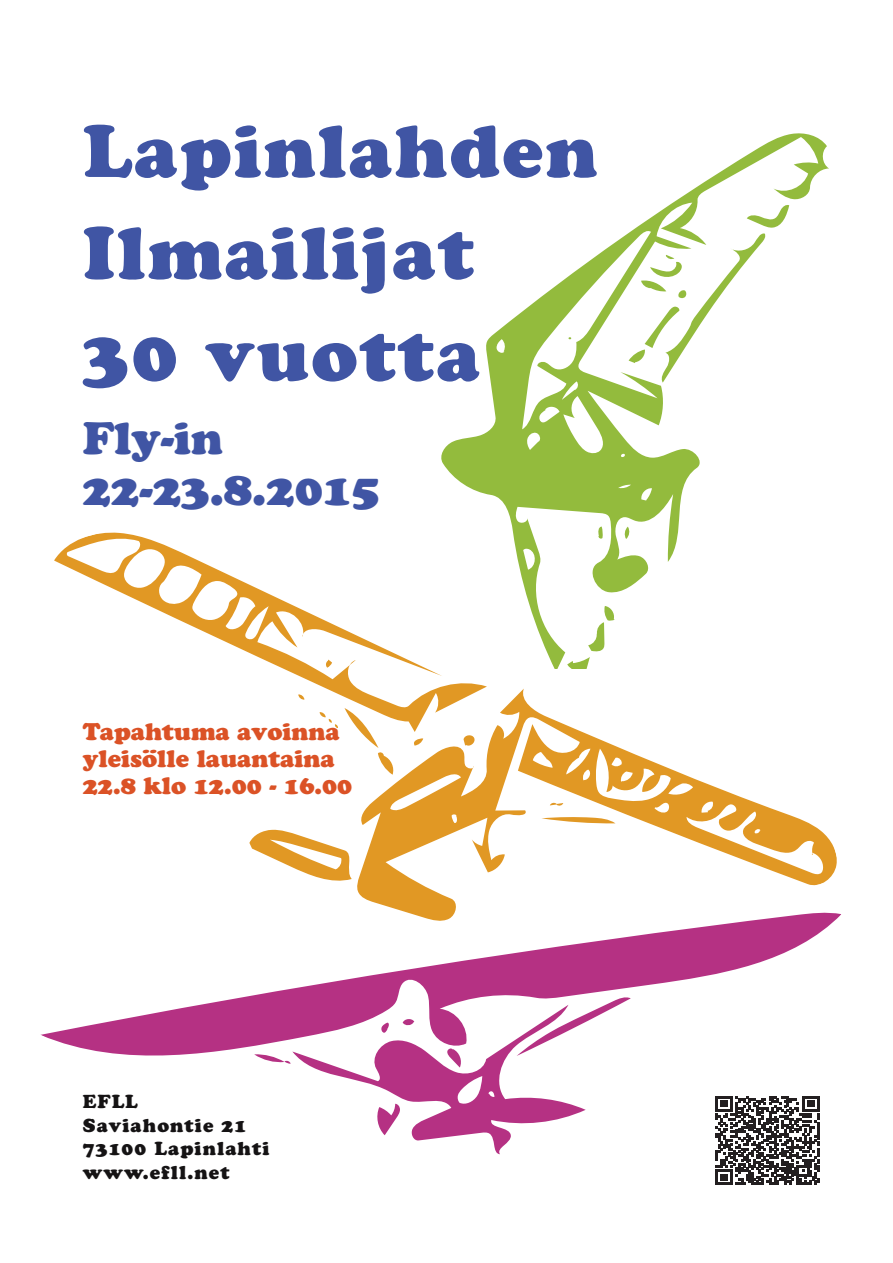
<style>
.page{position:relative;width:893px;height:1263px;background:#fff}
.page>*{position:absolute;margin:0;border:0;box-sizing:border-box;transform-origin:0 0}
.t1{font:73.5px/101.8px "Cooper Black Std";letter-spacing:.03em;color:#4055a4}
.t2{font:45px/50.4px "Cooper Black Std";color:#4055a4}
.t3{font:24px/26.8px "Cooper Black Std";color:#db5226}
.t4{font:18.75px/23.5px "Cooper Black Std";letter-spacing:.06em;color:#151314}
</style>
<div class="page">
<svg style="left:40px;top:913px;width:801px;height:143px"></svg>
<svg style="left:254px;top:996px;width:376px;height:158px"></svg>
<svg style="left:356px;top:689px;width:482px;height:234px"></svg>
<svg style="left:54px;top:532px;width:433px;height:200px"></svg>
<svg style="left:249px;top:829px;width:103px;height:52px"></svg>
<svg style="left:541px;top:817px;width:74px;height:7px"></svg>
<svg style="left:344px;top:708px;width:51px;height:67px"></svg>
<svg style="left:463px;top:734px;width:13px;height:14px"></svg>
<svg style="left:412px;top:738px;width:11px;height:8px"></svg>
<svg style="left:325px;top:660px;width:7px;height:8px"></svg>
<svg style="left:298px;top:694px;width:6px;height:6px"></svg>
<svg style="left:550px;top:802px;width:13px;height:5px"></svg>
<svg style="left:319px;top:712px;width:19px;height:16px"></svg>
<svg style="left:441px;top:133px;width:388px;height:536px"></svg>
<svg style="left:598px;top:527px;width:5px;height:13px"></svg>
<svg style="left:623px;top:527px;width:7px;height:12px"></svg>
<svg style="left:567px;top:606px;width:48px;height:63px"></svg>
<svg style="left:628px;top:204px;width:161px;height:179px"></svg>
<svg style="left:715px;top:1096px;width:104px;height:89px"></svg>
<h1 class="t1" style="left:83px;top:100px;width:516px">Lapinlahden<br>Ilmailijat<br>30 vuotta</h1>
<h2 class="t2" style="left:83px;top:413px;width:298px">Fly-in<br>22-23.8.2015</h2>
<p class="t3" style="left:83px;top:718px;width:271px">Tapahtuma avoinna yleisölle lauantaina<br>22.8 klo 12.00 - 16.00</p>
<p class="t4" style="left:83px;top:1090px;width:188px">EFLL<br>Saviahontie 21<br>73100 Lapinlahti www.efll.net</p>
</div>
